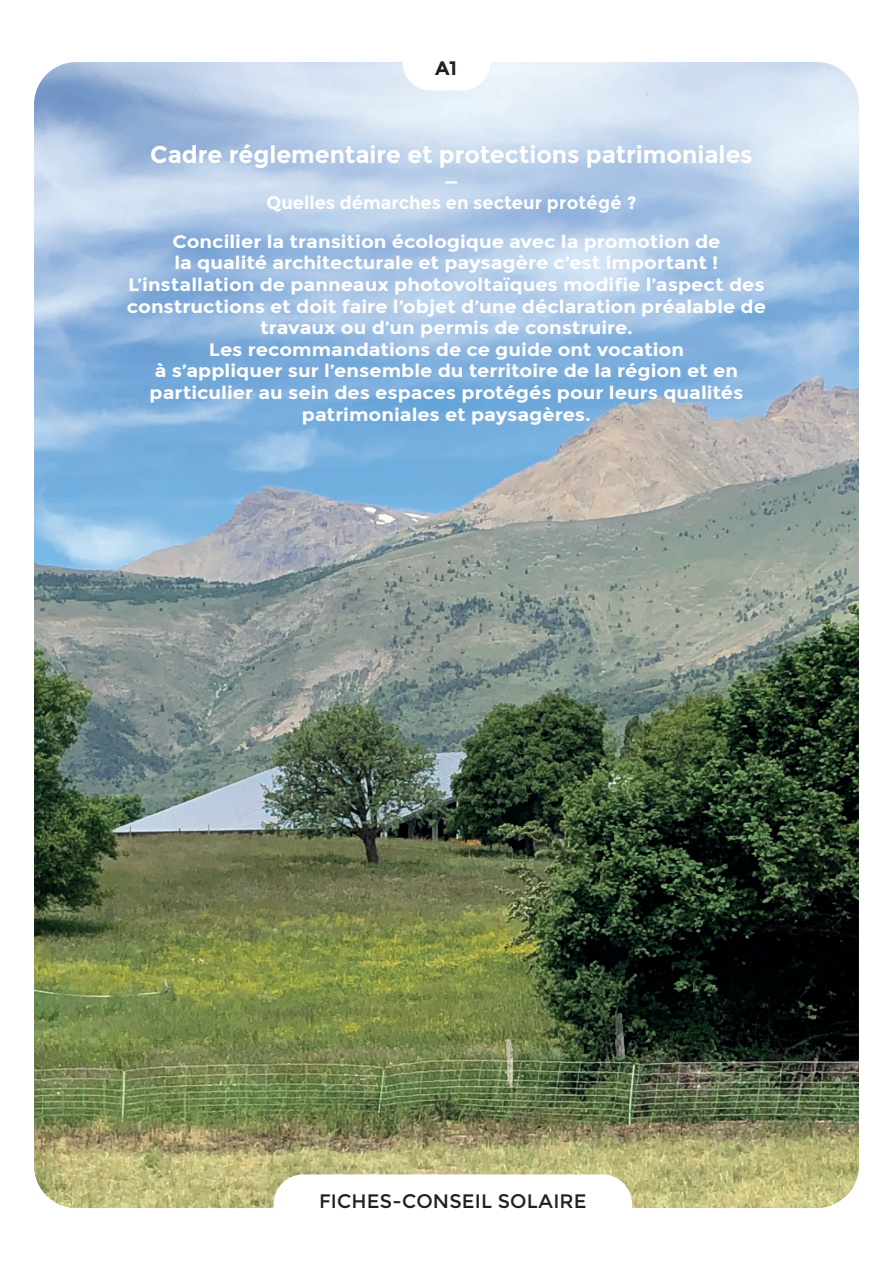
<style>
.page{position:relative;width:893px;height:1263px;background:#fff}
.page>*{position:absolute;margin:0;border:0;box-sizing:border-box;transform-origin:0 0}
.t1{font:700 24px "Montserrat";color:#fff}
.t2{font:700 21px "Montserrat";color:#fff}
.t3{font:19.5px "Montserrat";letter-spacing:.005em;color:#231f20}
.t4{font:700 19.5px "Montserrat";color:#231f20}
.t5{font:700 18px/21.6px "Montserrat";color:#fff;text-align:center;scale:1.1 1}
.t6{font:700 18px/21.6px "Montserrat";color:#fffefc;text-align:center;scale:1.1 1}
.t7{font:700 18px "Montserrat";color:#fff}
</style>
<div class="page">
<img style="left:34px;top:62px;width:825px;height:1146px">
<div style="left:274px;top:1174px;width:358px;height:63px;background:#fff;border-radius:30px"></div>
<div style="left:403px;top:35px;width:87px;height:55px;background:#fff;border-radius:28px"></div>
<p class="t4" style="left:435px;top:57px;width:23px">A1</p>
<h1 class="t1" style="left:150px;top:140px;width:604px">Cadre réglementaire et protections patrimoniales</h1>
<p class="t2" style="left:444px;top:168px;width:16px">—</p>
<p class="t7" style="left:266px;top:192px;width:372px">Quelles démarches en secteur protégé ?</p>
<p class="t5" style="left:127px;top:231px;width:583px">Concilier la transition écologique avec la promotion de<br>la qualité architecturale et paysagère c’est important !<br>L’installation de panneaux photovoltaïques modifie l’aspect des constructions et doit faire l’objet d’une déclaration préalable de travaux ou d’un permis de construire.</p>
<p class="t6" style="left:150px;top:339px;width:541px">Les recommandations de ce guide ont vocation<br>à s’appliquer sur l’ensemble du territoire de la région et en particulier au sein des espaces protégés pour leurs qualités patrimoniales et paysagères.</p>
<p class="t3" style="left:319px;top:1190px;width:269px">FICHES-CONSEIL SOLAIRE</p>
</div>
